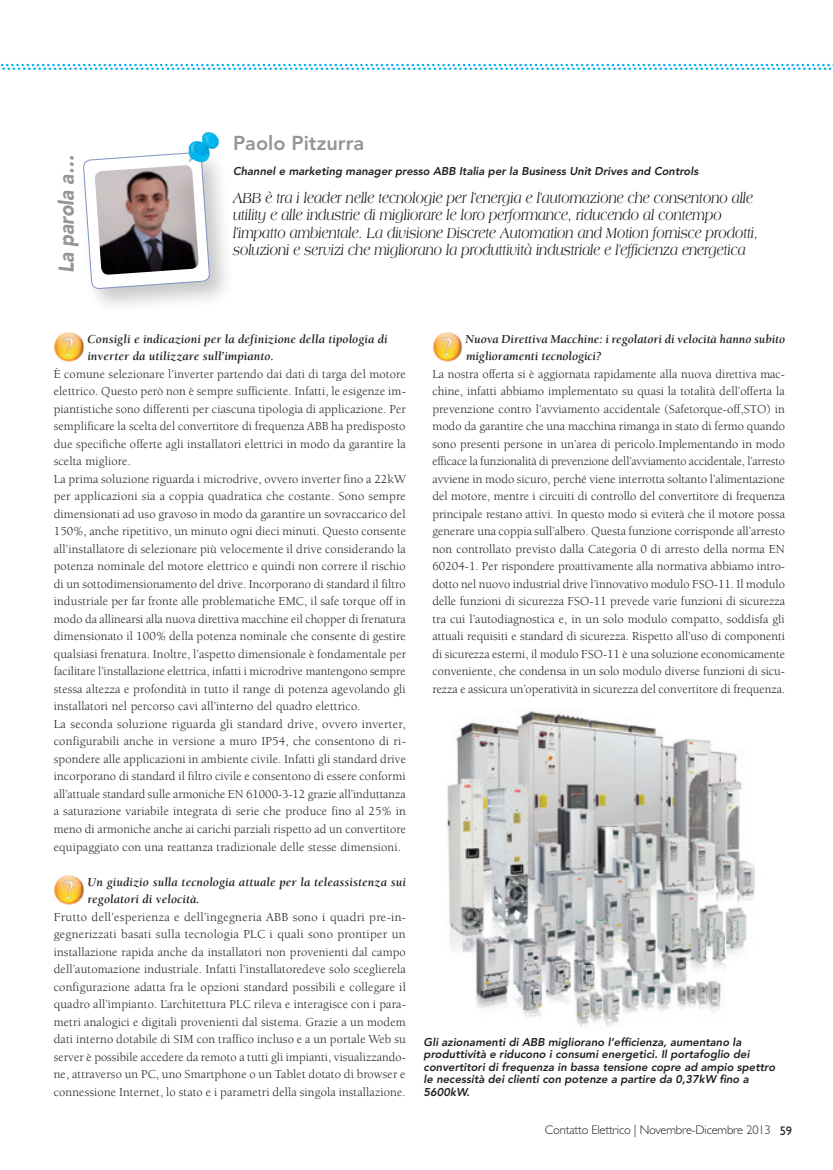
<style>
.page{position:relative;width:833px;height:1170px;background:#fff}
.page>*{position:absolute;margin:0;border:0;box-sizing:border-box;transform-origin:0 0}
.t1{font:italic 900 21.25px "Avenir LT Std";color:#939598;scale:.9 1}
.t2{font:800 20px "Avenir LT Std";color:#939598}
.t3{font:italic 15.62px/17.5px "Americana Std";color:#231f20;scale:.8 1}
.t4{font:12.5px/17.5px "Berkeley Std";letter-spacing:.01em;color:#231f20;text-align:justify}
.t5{font:italic 700 12.5px/17.5px "Berkeley Std";letter-spacing:.01em;color:#231f20}
.t6{font:300 12.5px "Gill Sans Std";letter-spacing:-.015em;color:#231f20}
.t7{font:italic 800 11.25px/12.5px "Avenir LT Std";color:#231f20}
.s1{font-weight:400}
</style>
<div class="page">
<img style="left:447px;top:711px;width:308px;height:316px">
<div style="left:77px;top:146px;width:156px;height:166px;background:#231f20;opacity:.25"></div>
<svg style="left:83px;top:146px;width:127px;height:154px"></svg>
<img style="left:94px;top:165px;width:105px;height:110px">
<img style="left:189px;top:132px;width:31px;height:31px">
<img style="left:54px;top:332px;width:31px;height:30px">
<img style="left:54px;top:875px;width:31px;height:30px">
<img style="left:432px;top:332px;width:31px;height:30px">
<svg style="left:0;top:64px;width:833px;height:6px"></svg>
<h1 class="t1" style="left:53px;top:273px;width:133px;rotate:-90deg">La parola a…</h1>
<h2 class="t2" style="left:233px;top:131px;width:133px">Paolo Pitzurra</h2>
<p class="t7" style="left:233px;top:165px;width:467px">Channel e marketing manager presso ABB Italia per la Business Unit Drives and Controls</p>
<p class="t3" style="left:233px;top:189px;width:658px">ABB è tra i leader nelle tecnologie per l’energia e l’automazione che consentono alle utility e alle industrie di migliorare le loro performance, riducendo al contempo l’impatto ambientale. La divisione Discrete Automation and Motion fornisce prodotti, soluzioni e servizi che migliorano la produttività industriale e l’efficienza energetica</p>
<p class="t5" style="left:87px;top:330px;width:302px">Consigli e indicazioni per la definizione della tipologia di inverter da utilizzare sull’impianto.</p>
<p class="t4" style="left:54px;top:365px;width:354px;text-align:left">È comune selezionare l’inverter partendo dai dati di targa del motore elettrico. Questo però non è sempre sufficiente. Infatti, le esigenze im&shy;piantistiche sono differenti per ciascuna tipologia di applicazione. Per semplificare la scelta del convertitore di frequenza ABB ha predisposto due specifiche offerte agli installatori elettrici in modo da garantire la scelta migliore.<br>La prima soluzione riguarda i microdrive, ovvero inverter fino a 22kW per applicazioni sia a coppia quadratica che costante. Sono sempre dimensionati ad uso gravoso in modo da garantire un sovraccarico del 150%, anche ripetitivo, un minuto ogni dieci minuti. Questo consente all’installatore di selezionare più velocemente il drive considerando la potenza nominale del motore elettrico e quindi non correre il rischio di un sottodimensionamento del drive. Incorporano di standard il filtro industriale per far fronte alle problematiche EMC, il safe torque off in modo da allinearsi alla nuova direttiva macchine eil chopper di frenatura dimensionato il 100% della potenza nominale che consente di gestire qualsiasi frenatura. Inoltre, l’aspetto dimensionale è fondamentale per facilitare l’installazione elettrica, infatti i microdrive mantengono sempre stessa altezza e profondità in tutto il range di potenza agevolando gli installatori nel percorso cavi all’interno del quadro elettrico.<br>La seconda soluzione riguarda gli standard drive, ovvero inverter, configurabili anche in versione a muro IP54, che consentono di ri&shy;spondere alle applicazioni in ambiente civile. Infatti gli standard drive incorporano di standard il filtro civile e consentono di essere conformi all’attuale standard sulle armoniche EN 61000-3-12 grazie all’induttanza a saturazione variabile integrata di serie che produce fino al 25% in meno di armoniche anche ai carichi parziali rispetto ad un convertitore equipaggiato con una reattanza tradizionale delle stesse dimensioni.</p>
<p class="t5" style="left:87px;top:873px;width:320px">Un giudizio sulla tecnologia attuale per la teleassistenza sui regolatori di velocità.</p>
<p class="t4" style="left:54px;top:908px;width:354px">Frutto dell’esperienza e dell’ingegneria ABB sono i quadri pre-in&shy;gegnerizzati basati sulla tecnologia PLC i quali sono prontiper un installazione rapida anche da installatori non provenienti dal campo dell’automazione industriale. Infatti l’installatoredeve solo sceglierela configurazione adatta fra le opzioni standard possibili e collegare il quadro all’impianto. L’architettura PLC rileva e interagisce con i para&shy;metri analogici e digitali provenienti dal sistema. Grazie a un modem dati interno dotabile di SIM con traffico incluso e a un portale Web su server è possibile accedere da remoto a tutti gli impianti, visualizzando&shy;ne, attraverso un PC, uno Smartphone o un Tablet dotato di browser e connessione Internet, lo stato e i parametri della singola installazione.</p>
<p class="t5" style="left:465px;top:330px;width:321px">Nuova Direttiva Macchine: i regolatori di velocità hanno subito miglioramenti tecnologici?</p>
<p class="t4" style="left:432px;top:365px;width:354px">La nostra offerta si è aggiornata rapidamente alla nuova direttiva mac&shy;chine, infatti abbiamo implementato su quasi la totalità dell’offerta la prevenzione contro l’avviamento accidentale (Safetorque-off,STO) in modo da garantire che una macchina rimanga in stato di fermo quando sono presenti persone in un’area di pericolo.Implementando in modo efficace la funzionalità di prevenzione dell’avviamento accidentale, l’arresto avviene in modo sicuro, perché viene interrotta soltanto l’alimentazione del motore, mentre i circuiti di controllo del convertitore di frequenza principale restano attivi. In questo modo si eviterà che il motore possa generare una coppia sull’albero. Questa funzione corrisponde all’arresto non controllato previsto dalla Categoria 0 di arresto della norma EN 60204-1. Per rispondere proattivamente alla normativa abbiamo intro&shy;dotto nel nuovo industrial drive l’innovativo modulo FSO-11. Il modulo delle funzioni di sicurezza FSO-11 prevede varie funzioni di sicurezza tra cui l’autodiagnostica e, in un solo modulo compatto, soddisfa gli attuali requisiti e standard di sicurezza. Rispetto all’uso di componenti di sicurezza esterni, il modulo FSO-11 è una soluzione economicamente conveniente, che condensa in un solo modulo diverse funzioni di sicu&shy;rezza e assicura un’operatività in sicurezza del convertitore di frequenza.</p>
<p class="t7" style="left:423px;top:1035px;width:353px">Gli azionamenti di ABB migliorano l’efficienza, aumentano la produttività e riducono i consumi energetici. Il portafoglio dei convertitori di frequenza in bassa tensione copre ad ampio spettro le necessità dei clienti con potenze a partire da 0,37kW fino a 5600kW.</p>
<p class="t6" style="left:545px;top:1122px;width:249px">Contatto Elettrico | Novembre-Dicembre 2013 <span class="s1">59</span></p>
</div>
